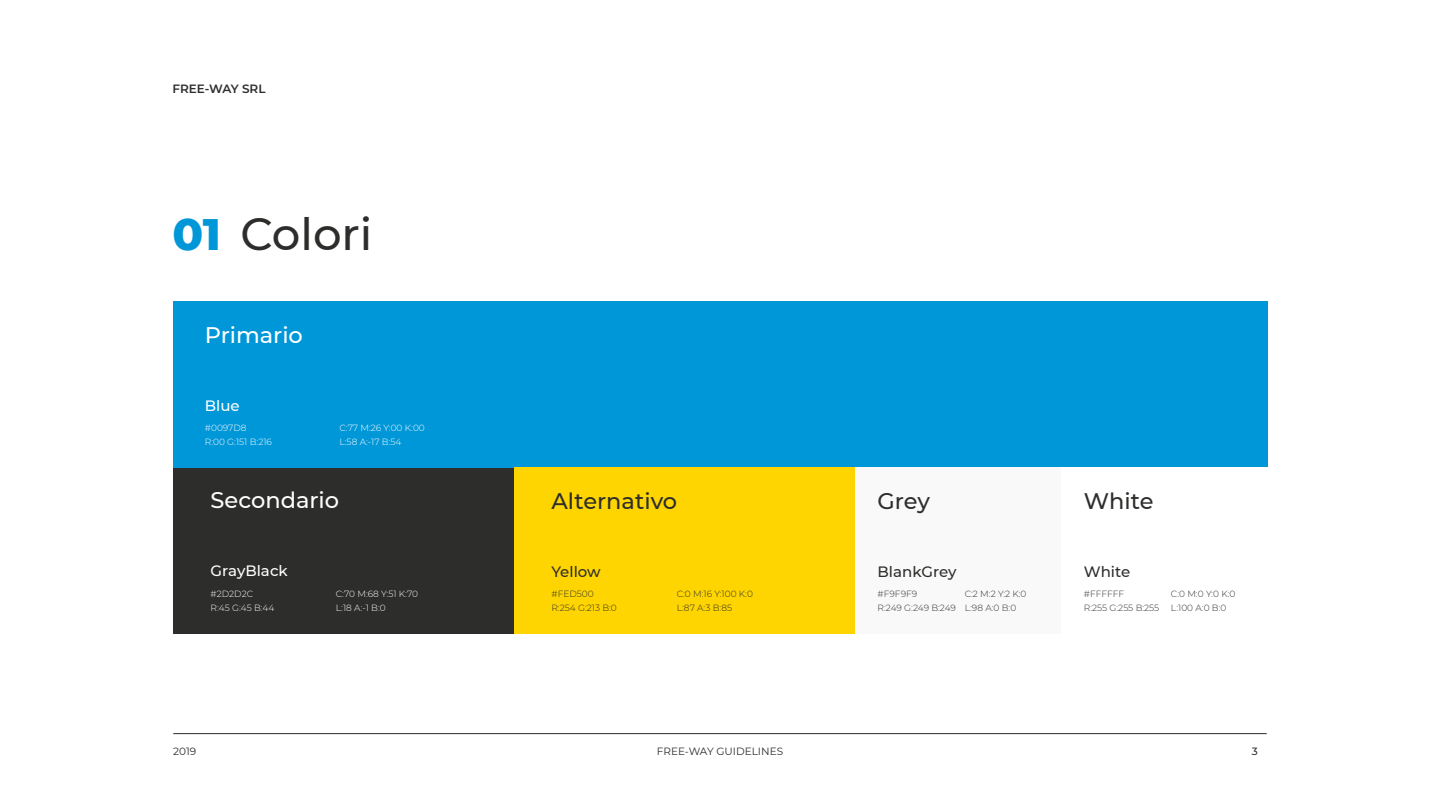
<style>
.page{position:relative;width:1440px;height:810px;background:#fff}
.page>*{position:absolute;margin:0;border:0;box-sizing:border-box;transform-origin:0 0}
.t1{font:500 45px "Montserrat";color:#2d2d2c}
.t2{font:500 22.5px "Montserrat";color:#2d2d2c}
.t3{font:500 22.5px "Montserrat";color:#fff}
.t4{font:500 15px "Montserrat";color:#2d2d2c}
.t5{font:500 15px "Montserrat";color:#fff}
.t6{font:600 12px "Montserrat";color:#2d2d2c}
.t7{font:10.5px "Montserrat";color:#2d2d2c}
.t8{font:500 10.5px "Montserrat";color:#2d2d2c}
.t9{font:300 9px/14.2px "Montserrat";color:#2d2d2c}
.t10{font:300 9px/14.2px "Montserrat";color:#fff}
.s1{font-weight:800;color:#0097d8}
</style>
<div class="page">
<hr style="left:173px;top:733px;width:1094px;height:1px;background:#2d2d2c">
<div style="left:173px;top:467px;width:341px;height:166px;background:#2d2d2c"></div>
<div style="left:173px;top:302px;width:1095px;height:166px;background:#0097d8"></div>
<div style="left:514px;top:468px;width:341px;height:166px;background:#fed500"></div>
<div style="left:855px;top:468px;width:206px;height:166px;background:#f9f9f9"></div>
<h3 class="t6" style="left:172px;top:80px;width:95px">FREE-WAY SRL</h3>
<h1 class="t1" style="left:172px;top:202px;width:201px"><span class="s1">01</span> Colori</h1>
<h2 class="t3" style="left:205px;top:319px;width:100px">Primario</h2>
<h3 class="t5" style="left:205px;top:395px;width:36px">Blue</h3>
<p class="t10" style="left:205px;top:420px;width:69px">#0097D8<br>R:00 G:151 B:216</p>
<p class="t10" style="left:339px;top:420px;width:87px">C:77 M:26 Y:00 K:00</p>
<p class="t10" style="left:339px;top:435px;width:63px">L:58 A:-17 B:54</p>
<h2 class="t3" style="left:211px;top:485px;width:130px">Secondario</h2>
<h3 class="t5" style="left:211px;top:560px;width:79px">GrayBlack</h3>
<p class="t10" style="left:211px;top:586px;width:65px">#2D2D2C<br>R:45 G:45 B:44</p>
<p class="t10" style="left:336px;top:586px;width:84px">C:70 M:68 Y:51 K:70</p>
<p class="t10" style="left:336px;top:600px;width:51px">L:18 A:-1 B:0</p>
<h2 class="t2" style="left:552px;top:485px;width:127px">Alternativo</h2>
<h2 class="t2" style="left:878px;top:485px;width:54px">Grey</h2>
<h2 class="t2" style="left:1084px;top:485px;width:71px">White</h2>
<h3 class="t4" style="left:552px;top:561px;width:51px">Yellow</h3>
<p class="t9" style="left:552px;top:587px;width:67px">#FED500<br>R:254 G:213 B:0</p>
<p class="t9" style="left:677px;top:587px;width:78px">C:0 M:16 Y:100 K:0</p>
<p class="t9" style="left:677px;top:601px;width:57px">L:87 A:3 B:85</p>
<h3 class="t4" style="left:878px;top:561px;width:80px">BlankGrey</h3>
<p class="t9" style="left:878px;top:587px;width:140px">#F9F9F9<br>R:249 G:249 B:249 L:98 A:0 B:0</p>
<p class="t9" style="left:965px;top:587px;width:63px">C:2 M:2 Y:2 K:0</p>
<h3 class="t4" style="left:1084px;top:561px;width:48px">White</h3>
<p class="t9" style="left:1084px;top:587px;width:77px">#FFFFFF<br>R:255 G:255 B:255</p>
<p class="t9" style="left:1171px;top:587px;width:66px">C:0 M:0 Y:0 K:0</p>
<p class="t9" style="left:1171px;top:601px;width:57px">L:100 A:0 B:0</p>
<p class="t7" style="left:173px;top:744px;width:25px">2019</p>
<p class="t7" style="left:657px;top:744px;width:128px">FREE-WAY GUIDELINES</p>
<p class="t8" style="left:1252px;top:744px;width:8px">3</p>
</div>
